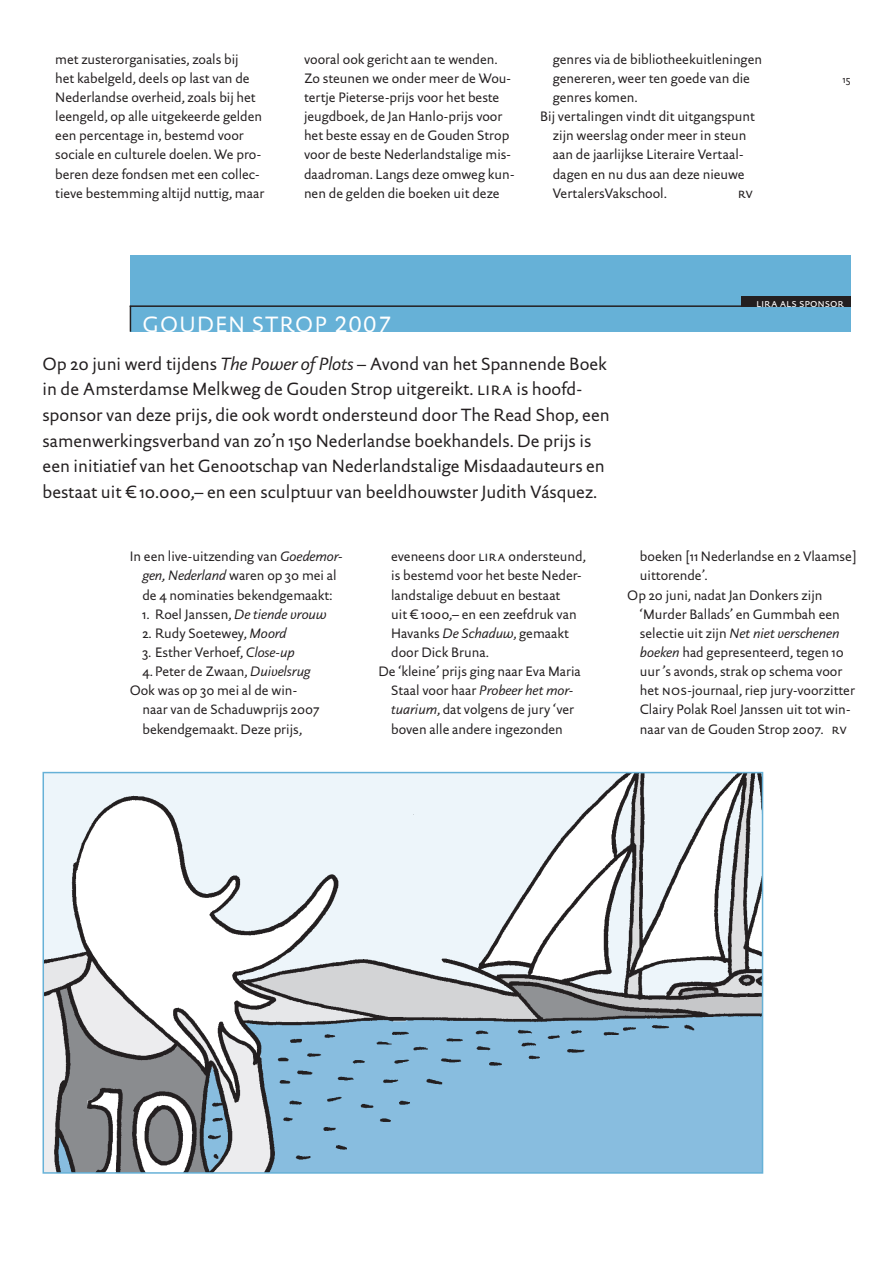
<style>
.page{position:relative;width:893px;height:1263px;background:#fff}
.page>*{position:absolute;margin:0;border:0;box-sizing:border-box;transform-origin:0 0}
.t1{font:22.5px "DTL Documenta Sans T";letter-spacing:.06em;color:#fff}
.t2{font:18px/25.5px "DTL Documenta Sans ST";color:#231f20}
.t3{font:13.8px/19.2px "DTL Documenta Sans ST";letter-spacing:-.005em;color:#231f20}
.t4{font:italic 13.8px "DTL Documenta Sans ST";letter-spacing:-.005em;color:#231f20}
.t5{font:13.8px "DTL Documenta Sans T Caps";color:#231f20}
.t6{font:11.25px "DTL Documenta Sans T Caps";letter-spacing:-.005em;color:#fff}
.t7{font:10.5px "DTL Documenta Sans ST";color:#231f20}
.s1{font-style:italic}
.s2{font-family:"DTL Documenta Sans T Caps"}
.s3{font-family:"DTL Documenta Sans T Euro"}
.s4{font-style:normal}
</style>
<div class="page">
<div style="left:130px;top:255px;width:720px;height:77px;background:#66b1d7"></div>
<hr style="left:130px;top:305px;width:720px;height:2px;background:#231f20">
<svg style="left:130px;top:307px;width:1px;height:25px"></svg>
<div style="left:741px;top:296px;width:109px;height:11px;background:#231f20"></div>
<img style="left:46px;top:775px;width:714px;height:396px">
<div style="left:43px;top:772px;width:720px;height:402px;border:2px solid #66b1d7"></div>
<p class="t3" style="left:55px;top:49px;width:211px">met zusterorganisaties, zoals bij<br>het kabelgeld, deels op last van de Nederlandse overheid, zoals bij het leengeld, op alle uitgekeerde gelden een percentage in, bestemd voor sociale en culturele doelen. We pro&shy;beren deze fondsen met een collec&shy;tieve bestemming altijd nuttig, maar</p>
<p class="t3" style="left:304px;top:49px;width:212px">vooral ook gericht aan te wenden.<br>Zo steunen we onder meer de Wou&shy;tertje Pieterse-prijs voor het beste jeugdboek, de Jan Hanlo-prijs voor het beste essay en de Gouden Strop voor de beste Nederlandstalige mis&shy;daadroman. Langs deze omweg kun&shy;nen de gelden die boeken uit deze</p>
<p class="t3" style="left:553px;top:49px;width:211px">genres via de bibliotheekuitleningen</p>
<p class="t3" style="left:553px;top:68px;width:199px">genereren, weer ten goede van die</p>
<p class="t3" style="left:553px;top:88px;width:86px">genres komen.</p>
<p class="t3" style="left:540px;top:107px;width:216px">Bij vertalingen vindt dit uitgangspunt</p>
<p class="t3" style="left:553px;top:126px;width:195px">zijn weerslag onder meer in steun</p>
<p class="t3" style="left:553px;top:145px;width:192px">aan de jaarlijkse Literaire Vertaal-</p>
<p class="t3" style="left:553px;top:164px;width:193px">dagen en nu dus aan deze nieuwe</p>
<p class="t3" style="left:553px;top:183px;width:115px">VertalersVakschool.</p>
<p class="t5" style="left:738px;top:185px;width:17px">rv</p>
<p class="t7" style="left:843px;top:73px;width:9px">15</p>
<h1 class="t1" style="left:142px;top:310px;width:251px">GOUDEN STROP 2007</h1>
<p class="t2" style="left:43px;top:351px;width:569px">Op 20 juni werd tijdens <span class="s1">The Power of Plots</span> – Avond van het Spannende Boek in de Amsterdamse Melkweg de Gouden Strop uitgereikt. <span class="s2">lira</span> is hoofd&shy;sponsor van deze prijs, die ook wordt ondersteund door The Read Shop, een samenwerkingsverband van zo’n 150 Nederlandse boekhandels. De prijs is een initiatief van het Genootschap van Nederlandstalige Misdaadauteurs en bestaat uit <span class="s3">A</span> 10.000,– en een sculptuur van beeldhouwster Judith Vásquez.</p>
<p class="t3" style="left:130px;top:547px;width:214px;text-align:center">In een live-uitzending van <span class="s1">Goedemor&shy;gen, Nederland</span> waren op 30 mei al<br>de 4 nominaties bekendgemaakt:</p>
<p class="t3" style="left:142px;top:604px;width:186px">1. Roel Janssen, <span class="s1">De tiende vrouw</span></p>
<p class="t3" style="left:142px;top:623px;width:146px">2. Rudy Soetewey, <span class="s1">Moord</span></p>
<p class="t3" style="left:142px;top:642px;width:154px">3. Esther Verhoef, <span class="s1">Close-up</span></p>
<p class="t3" style="left:142px;top:662px;width:170px">4. Peter de Zwaan, <span class="s1">Duivelsrug</span></p>
<p class="t3" style="left:130px;top:681px;width:169px">Ook was op 30 mei al de win-</p>
<p class="t3" style="left:142px;top:700px;width:178px">naar van de Schaduwprijs 2007</p>
<p class="t3" style="left:142px;top:719px;width:161px">bekendgemaakt. Deze prijs,</p>
<p class="t3" style="left:391px;top:547px;width:196px">eveneens door <span class="s2">lira</span> ondersteund,</p>
<p class="t3" style="left:391px;top:566px;width:192px">is bestemd voor het beste Neder-</p>
<p class="t3" style="left:391px;top:585px;width:171px">landstalige debuut en bestaat</p>
<p class="t3" style="left:391px;top:604px;width:187px">uit <span class="s3">A</span> 1000,– en een zeefdruk van</p>
<p class="t3" style="left:391px;top:623px;width:179px">Havanks <span class="s1">De Schaduw</span>, gemaakt</p>
<p class="t3" style="left:391px;top:642px;width:99px">door Dick Bruna.</p>
<p class="t3" style="left:378px;top:662px;width:204px">De ‘kleine’ prijs ging naar Eva Maria</p>
<p class="t4" style="left:391px;top:682px;width:184px"><span class="s4">Staal voor haar</span> Probeer het mor-</p>
<p class="t3" style="left:391px;top:700px;width:184px"><span class="s1">tuarium</span>, dat volgens de jury ‘ver</p>
<p class="t3" style="left:391px;top:719px;width:173px">boven alle andere ingezonden</p>
<p class="t6" style="left:756px;top:296px;width:90px">lira als sponsor</p>
<p class="t3" style="left:640px;top:547px;width:218px">boeken [11 Nederlandse en 2 Vlaamse]</p>
<p class="t3" style="left:640px;top:566px;width:69px">uittorende’.</p>
<p class="t3" style="left:627px;top:585px;width:197px">Op 20 juni, nadat Jan Donkers zijn</p>
<p class="t3" style="left:640px;top:604px;width:201px">‘Murder Ballads’ en Gummbah een</p>
<p class="t4" style="left:640px;top:624px;width:201px"><span class="s4">selectie uit zijn</span> Net niet verschenen</p>
<p class="t3" style="left:640px;top:642px;width:205px"><span class="s1">boeken</span> had gepresenteerd, tegen 10</p>
<p class="t3" style="left:640px;top:662px;width:204px">uur ’s avonds, strak op schema voor</p>
<p class="t3" style="left:640px;top:681px;width:216px">het <span class="s2">nos</span>-journaal, riep jury-voorzitter</p>
<p class="t3" style="left:640px;top:700px;width:212px">Clairy Polak Roel Janssen uit tot win-</p>
<p class="t3" style="left:640px;top:719px;width:208px">naar van de Gouden Strop 2007. <span class="s2">rv</span></p>
</div>
